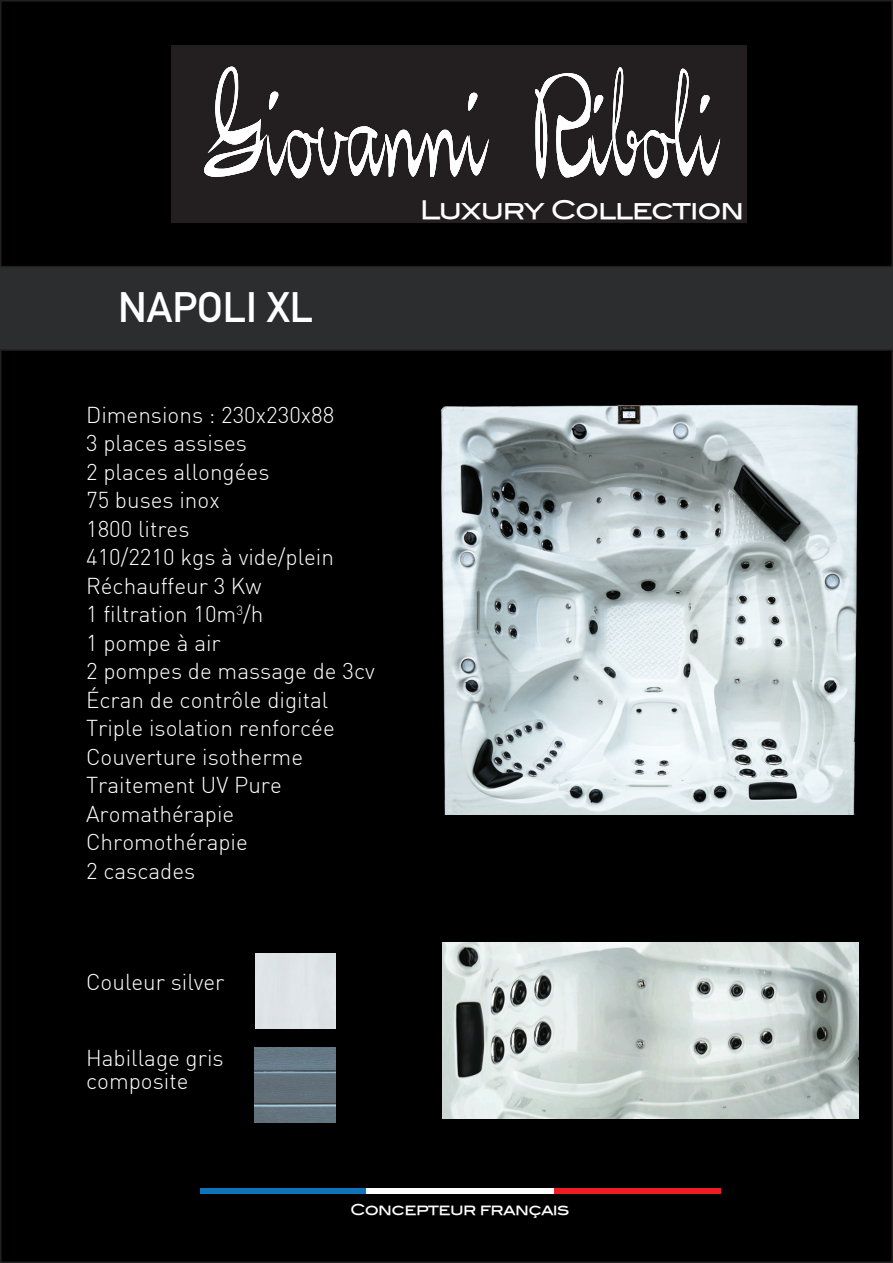
<style>
.page{position:relative;width:893px;height:1263px;background:#fff}
.page>*{position:absolute;margin:0;border:0;box-sizing:border-box;transform-origin:0 0}
.t1{font:700 42px "DIN Alternate";color:#fff}
.t2{font:25.5px "Blair Md ITCTT Medium";letter-spacing:-.05em;color:#fff}
.t3{font:300 22.5px "DIN";color:#fff}
.t4{font:15px "Blair Md ITCTT Medium";letter-spacing:-.05em;color:#fff}
</style>
<div class="page">
<div style="left:1px;top:1px;width:891px;height:1261px;background:#000001"></div>
<div style="left:171px;top:45px;width:575px;height:177px;background:#231f20"></div>
<img style="left:204px;top:66px;width:516px;height:113px">
<div style="left:0;top:266px;width:893px;height:85px;background:#2b2d2f"></div>
<img style="left:440px;top:404px;width:418px;height:410px">
<div style="left:255px;top:953px;width:81px;height:76px;background:#dee4e7"></div>
<img style="left:255px;top:1047px;width:81px;height:76px">
<div style="left:200px;top:1188px;width:166px;height:6px;background:#1074bc"></div>
<div style="left:366px;top:1188px;width:189px;height:6px;background:#fff"></div>
<div style="left:555px;top:1188px;width:166px;height:6px;background:#ee1d23"></div>
<img style="left:443px;top:942px;width:416px;height:176px">
<p class="t1" style="left:118px;top:275px;width:197px">NAPOLI XL</p>
<p class="t3" style="left:86px;top:401px;width:250px">Dimensions : 230x230x88</p>
<p class="t3" style="left:86px;top:429px;width:162px">3 places assises</p>
<p class="t3" style="left:86px;top:458px;width:185px">2 places allongées</p>
<p class="t3" style="left:86px;top:486px;width:135px">75 buses inox</p>
<p class="t3" style="left:86px;top:515px;width:105px">1800 litres</p>
<p class="t3" style="left:86px;top:543px;width:249px">410/2210 kgs à vide/plein</p>
<p class="t3" style="left:86px;top:572px;width:177px">Réchauffeur 3 Kw</p>
<p class="t3" style="left:86px;top:600px;width:179px">1 filtration 10m<sup>3</sup>/h</p>
<p class="t3" style="left:86px;top:629px;width:136px">1 pompe à air</p>
<p class="t3" style="left:86px;top:657px;width:290px">2 pompes de massage de 3cv</p>
<p class="t3" style="left:86px;top:686px;width:244px">Écran de contrôle digital</p>
<p class="t3" style="left:86px;top:714px;width:250px">Triple isolation renforcée</p>
<p class="t3" style="left:86px;top:743px;width:218px">Couverture isotherme</p>
<p class="t3" style="left:86px;top:771px;width:197px">Traitement UV Pure</p>
<p class="t3" style="left:86px;top:800px;width:150px">Aromathérapie</p>
<p class="t3" style="left:86px;top:828px;width:163px">Chromothérapie</p>
<p class="t3" style="left:86px;top:857px;width:111px">2 cascades</p>
<p class="t3" style="left:86px;top:968px;width:140px">Couleur silver</p>
<p class="t3" style="left:86px;top:1044px;width:139px">Habillage gris</p>
<p class="t3" style="left:86px;top:1067px;width:104px">composite</p>
<p class="t2" style="left:420px;top:195px;width:326px">Luxury Collection</p>
<p class="t4" style="left:350px;top:1200px;width:221px">Concepteur français</p>
</div>
